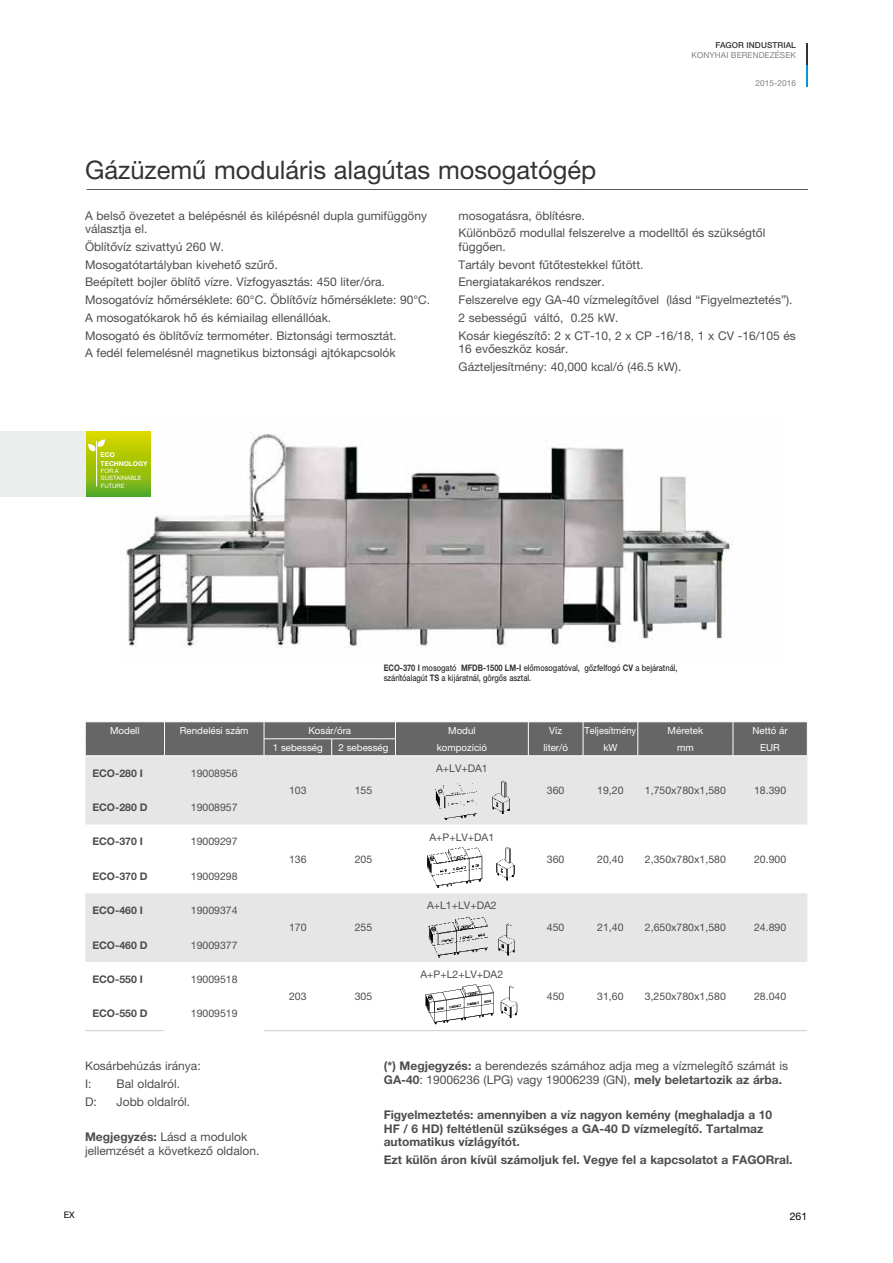
<style>
.page{position:relative;width:893px;height:1263px;background:#fff}
.page>*{position:absolute;margin:0;border:0;box-sizing:border-box;transform-origin:0 0}
.t1{font:25.5px "Helvetica Neue LT Pro";color:#333}
.t2{font:12px/17.7px "Helvetica Neue LT Pro";color:#4d4d4d}
.t3{font:700 12px/13.5px "Helvetica Neue LT Pro";color:#4d4d4d}
.t4{font:10.5px "Helvetica Neue LT Pro";color:#4d4d4d}
.t5{font:700 10.5px "Helvetica Neue LT Pro";color:#4d4d4d}
.t6{font:10.5px "Helvetica Neue LT Pro";color:#000}
.t7{font:9.75px "Helvetica Neue LT Pro";color:#fff}
.t8{font:9.75px "Helvetica Neue LT Pro";color:#fff;scale:.95 1}
.t9{font:500 9px/10.5px "Helvetica Neue LT Pro";color:#333;scale:.82 1}
.t10{font:9px "Helvetica Neue LT Pro";color:#000}
.t11{font:8.25px "Helvetica Neue LT Pro";letter-spacing:.01em;color:#808080}
.t12{font:500 8.25px "Helvetica Neue LT Pro";letter-spacing:.01em;color:#333}
.t13{font:700 6.6px/8.4px "Helvetica Neue LT Pro";color:#fff}
.t14{font:6px/7.5px "Helvetica Neue LT Pro";color:#fff}
.s1{font-weight:700}
</style>
<div class="page">
<img style="left:121px;top:433px;width:612px;height:216px">
<svg style="left:86px;top:431px;width:65px;height:65px;background:#a0c20b"></svg>
<hr style="left:96px;top:441px;width:1px;height:45px;background:#fff">
<svg style="left:88px;top:439px;width:17px;height:13px"></svg>
<div style="left:0;top:431px;width:85px;height:66px;background:#eceded"></div>
<hr style="left:87px;top:189px;width:721px;height:1px;background:#58585a">
<svg style="left:85px;top:756px;width:722px;height:206px;fill:#e6e6e6"></svg>
<svg style="left:85px;top:722px;width:723px;height:34px;background:#6d6d6d"></svg>
<hr style="left:165px;top:755px;width:99px;height:1px;background:#fff">
<hr style="left:264px;top:1030px;width:68px;height:1px;background:#ccc">
<hr style="left:332px;top:1030px;width:63px;height:1px;background:#ccc">
<hr style="left:395px;top:1030px;width:133px;height:1px;background:#ccc">
<hr style="left:528px;top:1030px;width:55px;height:1px;background:#ccc">
<hr style="left:583px;top:1030px;width:55px;height:1px;background:#ccc">
<hr style="left:638px;top:1030px;width:95px;height:1px;background:#ccc">
<hr style="left:733px;top:1030px;width:74px;height:1px;background:#ccc">
<hr style="left:85px;top:1030px;width:80px;height:1px;background:#ccc">
<svg style="left:807px;top:43px;width:1px;height:44px"></svg>
<img style="left:436px;top:783px;width:40px;height:37px">
<img style="left:426px;top:845px;width:63px;height:45px">
<img style="left:426px;top:916px;width:66px;height:45px">
<img style="left:425px;top:984px;width:69px;height:41px">
<img style="left:492px;top:781px;width:18px;height:33px">
<img style="left:497px;top:847px;width:17px;height:33px">
<img style="left:498px;top:924px;width:17px;height:31px">
<img style="left:501px;top:986px;width:16px;height:31px">
<p class="t12" style="left:715px;top:41px;width:82px">FAGOR INDUSTRIAL</p>
<p class="t11" style="left:691px;top:50px;width:106px">KONYHAI BERENDEZÉSEK</p>
<h1 class="t1" style="left:85px;top:155px;width:513px">Gázüzemű moduláris alagútas mosogatógép</h1>
<p class="t11" style="left:755px;top:78px;width:42px">2015-2016</p>
<p class="t2" style="left:85px;top:208px;width:344px;line-height:13.5px">A belső övezetet a belépésnél és kilépésnél dupla gumifüggöny választja el.</p>
<p class="t2" style="left:85px;top:237px;width:347px">Öblítővíz szivattyú 260 W.<br>Mosogatótartályban kivehető szűrő.<br>Beépített bojler öblítő vízre. Vízfogyasztás: 450 liter/óra.<br>Mosogatóvíz hőmérséklete: 60°C. Öblítővíz hőmérséklete: 90°C.<br>A mosogatókarok hő és kémiailag ellenállóak.<br>Mosogató és öblítővíz termométer. Biztonsági termosztát.<br>A fedél felemelésnél magnetikus biztonsági ajtókapcsolók</p>
<p class="t2" style="left:459px;top:206px;width:308px">mosogatásra, öblítésre.<br>Különböző modullal felszerelve a modelltől és szükségtől</p>
<p class="t2" style="left:459px;top:237px;width:339px">függően.<br>Tartály bevont fűtőtestekkel fűtött.<br>Energiatakarékos rendszer.<br>Felszerelve egy GA-40 vízmelegítővel (lásd “Figyelmeztetés”).<br>2 sebességű váltó, 0.25 kW.<br>Kosár kiegészítő: 2 x CT-10, 2 x CP -16/18, 1 x CV -16/105 és</p>
<p class="t2" style="left:459px;top:340px;width:224px">16 evőeszköz kosár.<br>Gázteljesítmény: 40,000 kcal/ó (46.5 kW).</p>
<p class="t13" style="left:101px;top:451px;width:48px">ECO<br>TECHNOLOGY</p>
<p class="t14" style="left:101px;top:467px;width:42px">FOR A<br>SUSTAINABLE<br>FUTURE</p>
<p class="t9" style="left:384px;top:662px;width:360px"><span class="s1">ECO-370 I</span> mosogató <span class="s1">MFDB-1500 LM-I</span> előmosogatóval, gőzfelfogó <span class="s1">CV</span> a bejáratnál, szárítóalagút <span class="s1">TS</span> a kijáratnál, görgős asztal.</p>
<p class="t7" style="left:110px;top:725px;width:31px">Modell</p>
<p class="t7" style="left:180px;top:725px;width:70px">Rendelési szám</p>
<p class="t7" style="left:308px;top:724px;width:44px">Kosár/óra</p>
<p class="t7" style="left:448px;top:725px;width:29px">Modul</p>
<p class="t7" style="left:549px;top:725px;width:14px">Víz</p>
<p class="t8" style="left:585px;top:725px;width:56px">Teljesítmény</p>
<p class="t7" style="left:668px;top:725px;width:37px">Méretek</p>
<p class="t7" style="left:752px;top:725px;width:37px">Nettó ár</p>
<p class="t7" style="left:273px;top:741px;width:51px">1 sebesség</p>
<p class="t7" style="left:339px;top:741px;width:51px">2 sebesség</p>
<p class="t7" style="left:437px;top:741px;width:52px">kompozíció</p>
<p class="t7" style="left:543px;top:741px;width:26px">liter/ó</p>
<p class="t7" style="left:603px;top:741px;width:16px">kW</p>
<p class="t7" style="left:677px;top:741px;width:18px">mm</p>
<p class="t7" style="left:760px;top:741px;width:21px">EUR</p>
<p class="t5" style="left:92px;top:767px;width:52px">ECO-280 I</p>
<p class="t4" style="left:191px;top:767px;width:48px">19008956</p>
<p class="t4" style="left:289px;top:784px;width:19px">103</p>
<p class="t4" style="left:355px;top:784px;width:19px">155</p>
<p class="t4" style="left:436px;top:762px;width:53px">A+LV+DA1</p>
<p class="t4" style="left:547px;top:784px;width:19px">360</p>
<p class="t4" style="left:597px;top:784px;width:28px">19,20</p>
<p class="t4" style="left:645px;top:784px;width:82px">1,750x780x1,580</p>
<p class="t4" style="left:754px;top:784px;width:34px">18.390</p>
<p class="t5" style="left:92px;top:801px;width:57px">ECO-280 D</p>
<p class="t4" style="left:191px;top:801px;width:48px">19008957</p>
<p class="t5" style="left:92px;top:835px;width:52px">ECO-370 I</p>
<p class="t4" style="left:191px;top:835px;width:48px">19009297</p>
<p class="t5" style="left:92px;top:869px;width:57px">ECO-370 D</p>
<p class="t4" style="left:191px;top:870px;width:48px">19009298</p>
<p class="t5" style="left:92px;top:904px;width:52px">ECO-460 I</p>
<p class="t4" style="left:191px;top:904px;width:48px">19009374</p>
<p class="t5" style="left:92px;top:938px;width:57px">ECO-460 D</p>
<p class="t4" style="left:191px;top:938px;width:48px">19009377</p>
<p class="t5" style="left:92px;top:973px;width:52px">ECO-550 I</p>
<p class="t4" style="left:191px;top:973px;width:48px">19009518</p>
<p class="t5" style="left:92px;top:1007px;width:57px">ECO-550 D</p>
<p class="t4" style="left:191px;top:1007px;width:48px">19009519</p>
<p class="t2" style="left:85px;top:1057px;width:117px">Kosárbehúzás iránya:<br>I:</p>
<p class="t2" style="left:117px;top:1075px;width:65px">Bal oldalról.</p>
<p class="t2" style="left:85px;top:1092px;width:13px">D:</p>
<p class="t2" style="left:117px;top:1092px;width:75px">Jobb oldalról.</p>
<p class="t2" style="left:85px;top:1130px;width:176px;line-height:13.5px"><span class="s1">Megjegyzés:</span> Lásd a modulok jellemzését a következő oldalon.</p>
<p class="t4" style="left:429px;top:830px;width:66px">A+P+LV+DA1</p>
<p class="t4" style="left:289px;top:853px;width:19px">136</p>
<p class="t4" style="left:355px;top:853px;width:19px">205</p>
<p class="t4" style="left:547px;top:853px;width:19px">360</p>
<p class="t4" style="left:597px;top:853px;width:28px">20,40</p>
<p class="t4" style="left:645px;top:853px;width:82px">2,350x780x1,580</p>
<p class="t4" style="left:754px;top:853px;width:34px">20.900</p>
<p class="t4" style="left:427px;top:899px;width:71px">A+L1+LV+DA2</p>
<p class="t4" style="left:289px;top:921px;width:19px">170</p>
<p class="t4" style="left:355px;top:921px;width:19px">255</p>
<p class="t4" style="left:547px;top:921px;width:19px">450</p>
<p class="t4" style="left:597px;top:921px;width:28px">21,40</p>
<p class="t4" style="left:645px;top:921px;width:82px">2,650x780x1,580</p>
<p class="t4" style="left:754px;top:921px;width:34px">24.890</p>
<p class="t4" style="left:420px;top:968px;width:84px">A+P+L2+LV+DA2</p>
<p class="t4" style="left:289px;top:990px;width:19px">203</p>
<p class="t4" style="left:355px;top:990px;width:19px">305</p>
<p class="t4" style="left:547px;top:990px;width:19px">450</p>
<p class="t4" style="left:597px;top:990px;width:28px">31,60</p>
<p class="t4" style="left:645px;top:990px;width:82px">3,250x780x1,580</p>
<p class="t4" style="left:754px;top:990px;width:34px">28.040</p>
<p class="t2" style="left:384px;top:1059px;width:406px;line-height:13.5px"><span class="s1">(*) Megjegyzés:</span> a berendezés számához adja meg a vízmelegítő számát is<br><span class="s1">GA-40</span>: 19006236 (LPG) vagy 19006239 (GN), <span class="s1">mely beletartozik az árba.</span></p>
<p class="t3" style="left:384px;top:1108px;width:390px">Figyelmeztetés: amennyiben a víz nagyon kemény (meghaladja a 10<br>HF / 6 HD) feltétlenül szükséges a GA-40 D vízmelegítő. Tartalmaz automatikus vízlágyítót.</p>
<p class="t3" style="left:384px;top:1153px;width:410px">Ezt külön áron kívül számoljuk fel. Vegye fel a kapcsolatot a FAGORral.</p>
<p class="t10" style="left:64px;top:1210px;width:12px">EX</p>
<p class="t6" style="left:790px;top:1210px;width:19px">261</p>
</div>
